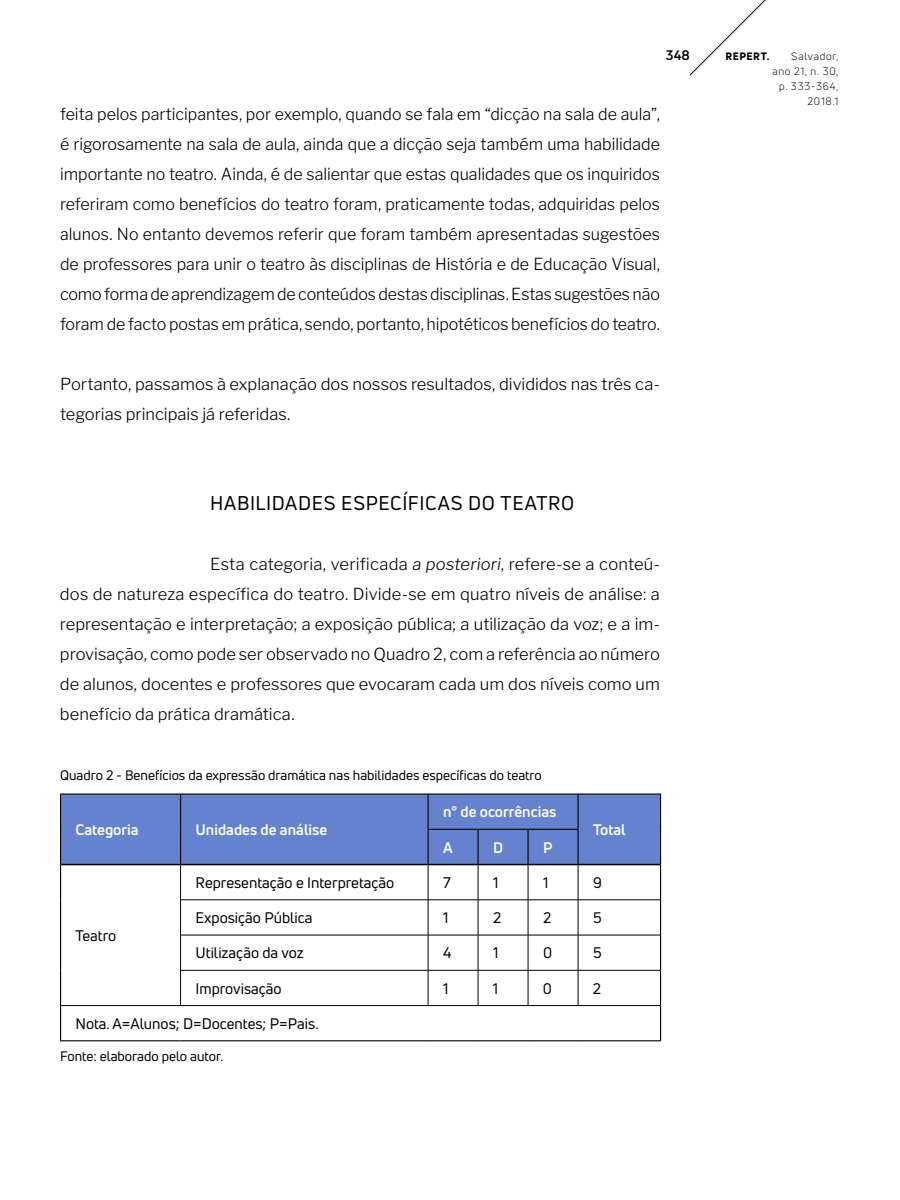
<style>
.page{position:relative;width:900px;height:1200px;background:#fff}
.page>*{position:absolute;margin:0;border:0;box-sizing:border-box;transform-origin:0 0}
.t1{font:19.5px "Uni Neue";letter-spacing:.035em;color:#000}
.t2{font:300 16.5px/30px "Libre Franklin";color:#000;text-align:justify}
.t3{font:15px "Uni Neue";color:#000}
.t4{font:700 15px "Uni Neue";color:#fff}
.t5{font:13.5px "Uni Neue";color:#000}
.t6{font:700 13.5px "Uni Neue";color:#000}
.t7{font:10.5px/15px "Uni Neue";letter-spacing:.08em;color:#000;text-align:right}
.t8{font:800 10.5px "Uni Neue";letter-spacing:.05em;color:#000}
.s1{font-style:italic}
</style>
<div class="page">
<div style="left:61px;top:795px;width:599px;height:69px;background:#6482cd"></div>
<hr style="left:428px;top:864px;width:50px;height:1px;background:#000">
<hr style="left:478px;top:864px;width:50px;height:1px;background:#000">
<hr style="left:528px;top:864px;width:50px;height:1px;background:#000">
<hr style="left:660px;top:1006px;width:1px;height:34px;background:#000">
<hr style="left:60px;top:794px;width:121px;height:1px;background:#000">
<hr style="left:60px;top:795px;width:1px;height:34px;background:#000">
<hr style="left:181px;top:794px;width:247px;height:1px;background:#000">
<hr style="left:60px;top:829px;width:1px;height:36px;background:#000">
<hr style="left:428px;top:794px;width:50px;height:1px;background:#000">
<hr style="left:478px;top:794px;width:50px;height:1px;background:#000">
<hr style="left:528px;top:794px;width:50px;height:1px;background:#000">
<hr style="left:578px;top:794px;width:83px;height:1px;background:#000">
<hr style="left:660px;top:795px;width:1px;height:34px;background:#000">
<hr style="left:660px;top:829px;width:1px;height:36px;background:#000">
<hr style="left:60px;top:865px;width:1px;height:35px;background:#000">
<hr style="left:60px;top:900px;width:1px;height:35px;background:#000">
<hr style="left:60px;top:935px;width:1px;height:35px;background:#000">
<hr style="left:60px;top:970px;width:1px;height:36px;background:#000">
<hr style="left:660px;top:865px;width:1px;height:35px;background:#000">
<hr style="left:660px;top:900px;width:1px;height:35px;background:#000">
<hr style="left:660px;top:935px;width:1px;height:35px;background:#000">
<hr style="left:660px;top:970px;width:1px;height:36px;background:#000">
<hr style="left:60px;top:1006px;width:1px;height:34px;background:#000">
<hr style="left:60px;top:1040px;width:121px;height:1px;background:#000">
<hr style="left:181px;top:1040px;width:247px;height:1px;background:#000">
<hr style="left:428px;top:1040px;width:50px;height:1px;background:#000">
<hr style="left:478px;top:1040px;width:50px;height:1px;background:#000">
<hr style="left:528px;top:1040px;width:50px;height:1px;background:#000">
<hr style="left:578px;top:1040px;width:83px;height:1px;background:#000">
<hr style="left:180px;top:865px;width:1px;height:35px;background:#000">
<hr style="left:428px;top:865px;width:1px;height:35px;background:#000">
<hr style="left:478px;top:865px;width:1px;height:35px;background:#000">
<hr style="left:528px;top:865px;width:1px;height:35px;background:#000">
<hr style="left:578px;top:865px;width:1px;height:35px;background:#000">
<hr style="left:180px;top:900px;width:248px;height:1px;background:#000">
<hr style="left:180px;top:900px;width:1px;height:35px;background:#000">
<hr style="left:428px;top:900px;width:50px;height:1px;background:#000">
<hr style="left:428px;top:900px;width:1px;height:35px;background:#000">
<hr style="left:478px;top:900px;width:50px;height:1px;background:#000">
<hr style="left:478px;top:900px;width:1px;height:35px;background:#000">
<hr style="left:528px;top:900px;width:50px;height:1px;background:#000">
<hr style="left:528px;top:900px;width:1px;height:35px;background:#000">
<hr style="left:578px;top:900px;width:82px;height:1px;background:#000">
<hr style="left:578px;top:900px;width:1px;height:35px;background:#000">
<hr style="left:180px;top:935px;width:248px;height:1px;background:#000">
<hr style="left:180px;top:935px;width:1px;height:35px;background:#000">
<hr style="left:428px;top:935px;width:50px;height:1px;background:#000">
<hr style="left:428px;top:935px;width:1px;height:35px;background:#000">
<hr style="left:478px;top:935px;width:50px;height:1px;background:#000">
<hr style="left:478px;top:935px;width:1px;height:35px;background:#000">
<hr style="left:528px;top:935px;width:50px;height:1px;background:#000">
<hr style="left:528px;top:935px;width:1px;height:35px;background:#000">
<hr style="left:578px;top:935px;width:82px;height:1px;background:#000">
<hr style="left:578px;top:935px;width:1px;height:35px;background:#000">
<hr style="left:180px;top:970px;width:248px;height:1px;background:#000">
<hr style="left:180px;top:970px;width:1px;height:35px;background:#000">
<hr style="left:428px;top:970px;width:50px;height:1px;background:#000">
<hr style="left:428px;top:970px;width:1px;height:35px;background:#000">
<hr style="left:478px;top:970px;width:50px;height:1px;background:#000">
<hr style="left:478px;top:970px;width:1px;height:35px;background:#000">
<hr style="left:528px;top:970px;width:50px;height:1px;background:#000">
<hr style="left:528px;top:970px;width:1px;height:35px;background:#000">
<hr style="left:578px;top:970px;width:82px;height:1px;background:#000">
<hr style="left:578px;top:970px;width:1px;height:35px;background:#000">
<hr style="left:61px;top:1005px;width:120px;height:1px;background:#000">
<hr style="left:181px;top:1005px;width:247px;height:1px;background:#000">
<hr style="left:428px;top:1005px;width:50px;height:1px;background:#000">
<hr style="left:478px;top:1005px;width:50px;height:1px;background:#000">
<hr style="left:528px;top:1005px;width:50px;height:1px;background:#000">
<hr style="left:578px;top:1005px;width:82px;height:1px;background:#000">
<hr style="left:180px;top:795px;width:1px;height:34px;background:#000">
<hr style="left:180px;top:829px;width:1px;height:35px;background:#000">
<hr style="left:61px;top:864px;width:120px;height:1px;background:#000">
<hr style="left:181px;top:864px;width:247px;height:1px;background:#000">
<hr style="left:428px;top:795px;width:1px;height:34px;background:#000">
<hr style="left:578px;top:795px;width:1px;height:34px;background:#000">
<hr style="left:578px;top:864px;width:82px;height:1px;background:#000">
<hr style="left:428px;top:829px;width:50px;height:1px;background:#000">
<hr style="left:428px;top:830px;width:1px;height:34px;background:#000">
<hr style="left:478px;top:829px;width:50px;height:1px;background:#000">
<hr style="left:477px;top:830px;width:2px;height:34px;background:#000">
<hr style="left:528px;top:829px;width:51px;height:1px;background:#000">
<hr style="left:528px;top:830px;width:1px;height:34px;background:#000">
<hr style="left:578px;top:830px;width:1px;height:34px;background:#000">
<svg style="left:689px;top:0;width:77px;height:76px"></svg>
<p class="t6" style="left:666px;top:47px;width:26px">348</p>
<p class="t8" style="left:725px;top:49px;width:45px">REPERT.</p>
<p class="t7" style="left:772px;top:49px;width:68px">Salvador, ano 21, n. 30, p. 333-364,<br>2018.1</p>
<p class="t2" style="left:60px;top:99px;width:602px">feita pelos participantes, por exemplo, quando se fala em “dicção na sala de aula”, é rigorosamente na sala de aula, ainda que a dicção seja também uma habilidade importante no teatro. Ainda, é de salientar que estas qualidades que os inquiridos referiram como benefícios do teatro foram, praticamente todas, adquiridas pelos alunos. No entanto devemos referir que foram também apresentadas sugestões de professores para unir o teatro às disciplinas de História e de Educação Visual, como forma de aprendizagem de conteúdos destas disciplinas. Estas sugestões não foram de facto postas em prática, sendo, portanto, hipotéticos benefícios do teatro.</p>
<p class="t2" style="left:60px;top:369px;width:602px">Portanto, passamos à explanação dos nossos resultados, divididos nas três ca&shy;tegorias principais já referidas.</p>
<p class="t1" style="left:210px;top:491px;width:366px">HABILIDADES ESPECÍFICAS DO TEATRO</p>
<p class="t2" style="left:60px;top:549px;width:602px;text-indent:150px">Esta categoria, verificada <span class="s1">a posteriori</span>, refere-se a conteú&shy;dos de natureza específica do teatro. Divide-se em quatro níveis de análise: a representação e interpretação; a exposição pública; a utilização da voz; e a im&shy;provisação, como pode ser observado no Quadro 2, com a referência ao número de alunos, docentes e professores que evocaram cada um dos níveis como um benefício da prática dramática.</p>
<p class="t5" style="left:60px;top:767px;width:483px">Quadro 2 - Benefícios da expressão dramática nas habilidades específicas do teatro</p>
<p class="t4" style="left:76px;top:820px;width:65px">Categoria</p>
<p class="t4" style="left:196px;top:820px;width:133px">Unidades de análise</p>
<p class="t4" style="left:443px;top:803px;width:115px">n° de ocorrências</p>
<p class="t4" style="left:443px;top:838px;width:11px">A</p>
<p class="t4" style="left:493px;top:838px;width:12px">D</p>
<p class="t4" style="left:543px;top:838px;width:11px">P</p>
<p class="t4" style="left:593px;top:820px;width:34px">Total</p>
<p class="t3" style="left:196px;top:873px;width:200px">Representação e Interpretação</p>
<p class="t3" style="left:443px;top:873px;width:9px">7</p>
<p class="t3" style="left:493px;top:873px;width:7px">1</p>
<p class="t3" style="left:543px;top:873px;width:7px">1</p>
<p class="t3" style="left:593px;top:873px;width:10px">9</p>
<p class="t3" style="left:196px;top:908px;width:118px">Exposição Pública</p>
<p class="t3" style="left:443px;top:908px;width:7px">1</p>
<p class="t3" style="left:493px;top:908px;width:10px">2</p>
<p class="t3" style="left:543px;top:908px;width:10px">2</p>
<p class="t3" style="left:593px;top:908px;width:10px">5</p>
<p class="t3" style="left:196px;top:944px;width:110px">Utilização da voz</p>
<p class="t3" style="left:443px;top:944px;width:10px">4</p>
<p class="t3" style="left:493px;top:944px;width:7px">1</p>
<p class="t3" style="left:543px;top:944px;width:11px">0</p>
<p class="t3" style="left:593px;top:944px;width:10px">5</p>
<p class="t3" style="left:196px;top:979px;width:88px">Improvisação</p>
<p class="t3" style="left:443px;top:979px;width:7px">1</p>
<p class="t3" style="left:493px;top:979px;width:7px">1</p>
<p class="t3" style="left:543px;top:979px;width:11px">0</p>
<p class="t3" style="left:593px;top:979px;width:10px">2</p>
<p class="t3" style="left:75px;top:1014px;width:245px">Nota. A=Alunos; D=Docentes; P=Pais.</p>
<p class="t5" style="left:60px;top:1048px;width:165px">Fonte: elaborado pelo autor.</p>
<p class="t3" style="left:76px;top:926px;width:42px">Teatro</p>
</div>
